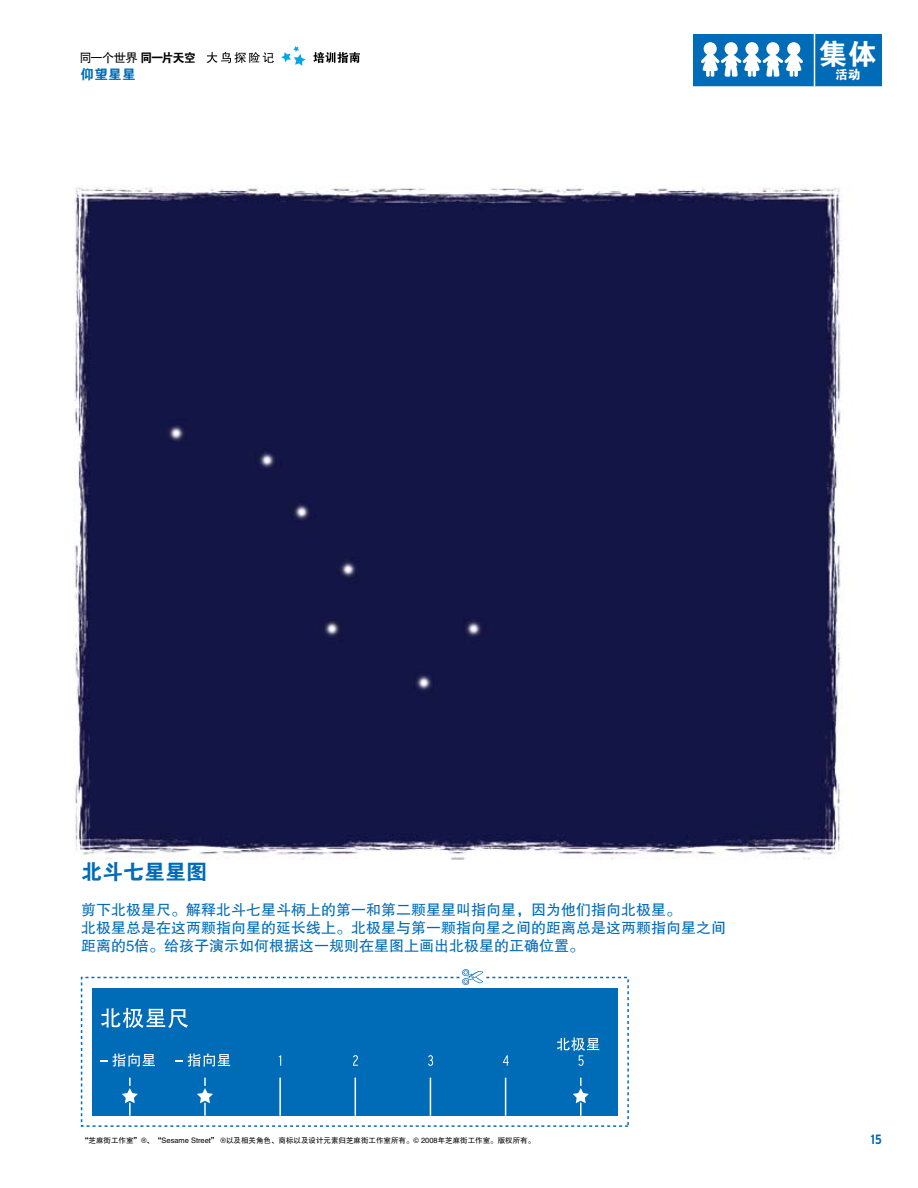
<style>
.page{position:relative;width:918px;height:1188px;background:#fff}
.page>*{position:absolute;margin:0;border:0;box-sizing:border-box;transform-origin:0 0}
.t1{font:28.5px "FZDHTJW GB1 0";color:#fff}
.t2{font:21px "FZDHTJW GB1 0";color:#006cb7}
.t3{font:15px/18px "FZHTJW GB1 0";color:#006cb7}
.t4{font:13.5px "FZDHTJW GB1 0";color:#006cb7}
.t5{font:700 condensed 13.5px "Interstate";color:#006cb7}
.t6{font:12.75px "FZDHTJW GB1 0";color:#fff}
.t7{font:12.3px "FZHTJW GB1 0";letter-spacing:-.05em;color:#000}
.t8{font:7.5px "FZHTJW GB1 0";color:#000}
.s1{font-family:"FZDHTJW GB1 0"}
.s2{font-family:"Helvetica"}
</style>
<div class="page">
<img style="left:74px;top:187px;width:767px;height:673px">
<div style="left:92px;top:988px;width:526px;height:128px;background:#006cb7"></div>
<hr style="left:129px;top:1078px;width:2px;height:38px;background:#fff">
<svg style="left:122px;top:1084px;width:16px;height:23px"></svg>
<svg style="left:279px;top:1055px;width:2px;height:11px"></svg>
<svg style="left:353px;top:1055px;width:5px;height:11px"></svg>
<svg style="left:428px;top:1055px;width:5px;height:11px"></svg>
<svg style="left:503px;top:1055px;width:6px;height:11px"></svg>
<hr style="left:204px;top:1078px;width:2px;height:38px;background:#fff">
<svg style="left:197px;top:1084px;width:16px;height:23px"></svg>
<hr style="left:279px;top:1078px;width:2px;height:38px;background:#fff">
<hr style="left:355px;top:1078px;width:1px;height:38px;background:#fff">
<hr style="left:430px;top:1078px;width:1px;height:38px;background:#fff">
<hr style="left:505px;top:1078px;width:1px;height:38px;background:#fff">
<hr style="left:580px;top:1078px;width:2px;height:38px;background:#fff">
<svg style="left:573px;top:1084px;width:16px;height:23px"></svg>
<div style="left:81px;top:977px;width:548px;height:150px;border:1px dashed #006cb7"></div>
<div style="left:462px;top:972px;width:23px;height:10px;background:#fff"></div>
<svg style="left:462px;top:969px;width:22px;height:16px"></svg>
<svg style="left:101px;top:1008px;width:87px;height:20px"></svg>
<svg style="left:557px;top:1037px;width:42px;height:29px"></svg>
<svg style="left:101px;top:1053px;width:54px;height:14px"></svg>
<svg style="left:176px;top:1053px;width:54px;height:14px"></svg>
<div style="left:694px;top:35px;width:187px;height:51px;background:#006cb7"></div>
<svg style="left:701px;top:42px;width:102px;height:35px"></svg>
<div style="left:693px;top:34px;width:189px;height:52px;border:1px solid #006cb7"></div>
<hr style="left:814px;top:33px;width:1px;height:53px;background:#fff">
<svg style="left:281px;top:46px;width:25px;height:20px"></svg>
<svg style="left:313px;top:52px;width:47px;height:11px"></svg>
<svg style="left:206px;top:52px;width:68px;height:11px"></svg>
<p class="t7" style="left:80px;top:51px;width:118px">同一个世界 <span class="s1">同一片天空</span></p>
<p class="t4" style="left:81px;top:67px;width:57px">仰望星星</p>
<h1 class="t1" style="left:819px;top:38px;width:59px">集体</h1>
<p class="t6" style="left:835px;top:67px;width:27px">活动</p>
<h2 class="t2" style="left:81px;top:860px;width:127px">北斗七星星图</h2>
<p class="t3" style="left:81px;top:901px;width:646px">剪下北极星尺。解释北斗七星斗柄上的第一和第二颗星星叫指向星，因为他们指向北极星。<br>北极星总是在这两颗指向星的延长线上。北极星与第一颗指向星之间的距离总是这两颗指向星之间距离的5倍。给孩子演示如何根据这一规则在星图上画出北极星的正确位置。</p>
<p class="t8" style="left:81px;top:1136px;width:456px">“芝麻街工作室”<span class="s2">®</span>、“Sesame Street” <span class="s2">®</span>以及相关角色、商标以及设计元素归芝麻街工作室所有。<span class="s2">©</span> 2008年芝麻街工作室。版权所有。</p>
<p class="t5" style="left:871px;top:1132px;width:13px">15</p>
</div>
